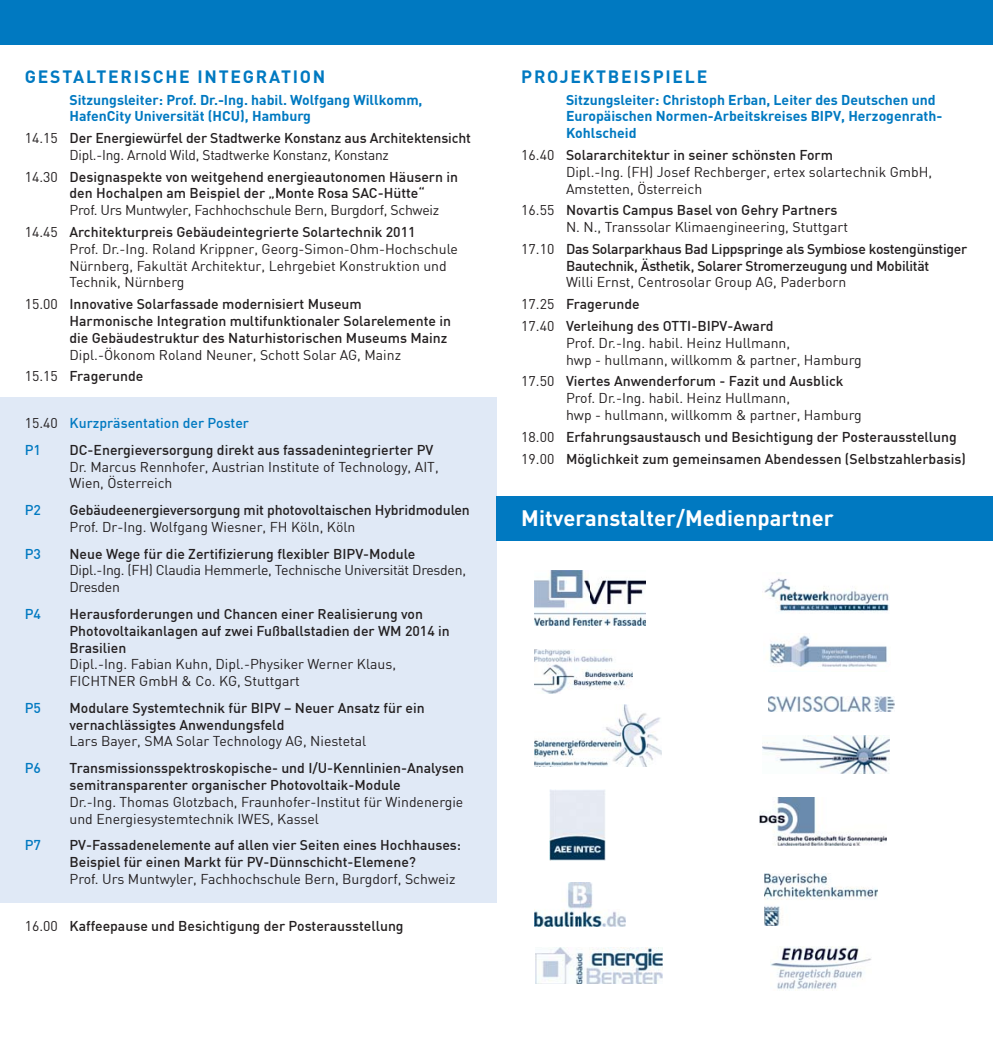
<style>
.page{position:relative;width:993px;height:1042px;background:#fff}
.page>*{position:absolute;margin:0;border:0;box-sizing:border-box;transform-origin:0 0}
.t1{font:700 21.88px "DIN";color:#fff}
.t2{font:700 17.5px "DIN";letter-spacing:.1em;color:#0079c1}
.t3{font:500 14px/16.8px "DIN";color:#231f20}
.t4{font:14px/16.8px "DIN";color:#231f20}
.t5{font:700 14px/16.8px "DIN";color:#0079c1}
.t6{font:14px/21.7px "DIN";letter-spacing:-.02em;color:#231f20}
.t7{font:500 14px/16.8px "DIN";letter-spacing:-.02em;color:#231f20;text-align:center}
.t8{font:500 14px/26.8px "DIN";color:#0079c1}
.s1{font-weight:400}
.s2{font-weight:500}
.s3{font-weight:400;color:#231f20}
</style>
<div class="page">
<div style="left:0;top:398px;width:496px;height:505px;background:#e0e9f6"></div>
<div style="left:0;top:0;width:992px;height:45px;background:#0079c1"></div>
<div style="left:496px;top:496px;width:496px;height:45px;background:#0079c1"></div>
<img style="left:534px;top:571px;width:111px;height:54px">
<img style="left:768px;top:696px;width:126px;height:15px">
<img style="left:534px;top:704px;width:127px;height:62px">
<img style="left:764px;top:578px;width:125px;height:34px">
<img style="left:534px;top:649px;width:98px;height:44px">
<img style="left:762px;top:735px;width:127px;height:39px">
<img style="left:535px;top:948px;width:127px;height:36px">
<img style="left:770px;top:946px;width:101px;height:44px">
<img style="left:549px;top:789px;width:56px;height:71px">
<img style="left:759px;top:798px;width:126px;height:48px">
<img style="left:764px;top:873px;width:113px;height:53px">
<img style="left:534px;top:883px;width:91px;height:43px">
<img style="left:769px;top:635px;width:118px;height:32px">
<p class="t2" style="left:25px;top:65px;width:302px">GESTALTERISCHE INTEGRATION</p>
<p class="t5" style="left:69px;top:90px;width:354px">Sitzungsleiter: Prof. Dr.-Ing. habil. Wolfgang Willkomm,<br>HafenCity Universität (HCU), Hamburg</p>
<p class="t3" style="left:69px;top:129px;width:403px;text-indent:-45px"><span class="s1">14.15</span> Der Energiewürfel der Stadtwerke Konstanz aus Architektensicht<br><span class="s1">Dipl.-Ing. Arnold Wild, Stadtwerke Konstanz, Konstanz</span></p>
<p class="t3" style="left:69px;top:168px;width:390px;text-indent:-45px"><span class="s1">14.30</span> Designaspekte von weitgehend energieautonomen Häusern in den Hochalpen am Beispiel der „Monte Rosa SAC-Hütte“</p>
<p class="t6" style="left:25px;top:199px;width:416px;text-indent:45px">Prof. Urs Muntwyler, Fachhochschule Bern, Burgdorf, Schweiz<br>14.45 <span class="s2">Architekturpreis Gebäudeintegrierte Solartechnik 2011</span></p>
<p class="t4" style="left:69px;top:240px;width:390px">Prof. Dr.-Ing. Roland Krippner, Georg-Simon-Ohm-Hochschule<br>Nürnberg, Fakultät Architektur, Lehrgebiet Konstruktion und<br>Technik, Nürnberg</p>
<p class="t3" style="left:69px;top:295px;width:383px;text-indent:-45px"><span class="s1">15.00</span> Innovative Solarfassade modernisiert Museum<br>Harmonische Integration multifunktionaler Solarelemente in die Gebäudestruktur des Naturhistorischen Museums Mainz</p>
<p class="t4" style="left:25px;top:343px;width:378px;line-height:21.7px;text-indent:45px">Dipl.-Ökonom Roland Neuner, Schott Solar AG, Mainz<br>15.15 <span class="s2">Fragerunde</span></p>
<p class="t8" style="left:25px;top:409px;width:226px"><span class="s3">15.40</span> Kurzpräsentation der Poster<br>P1</p>
<p class="t3" style="left:69px;top:441px;width:365px">DC-Energieversorgung direkt aus fassadenintegrierter PV</p>
<p class="t4" style="left:69px;top:458px;width:370px">Dr. Marcus Rennhofer, Austrian Institute of Technology, AIT,<br>Wien, Österreich</p>
<p class="t8" style="left:25px;top:496px;width:18px">P2</p>
<p class="t3" style="left:69px;top:501px;width:402px">Gebäudeenergieversorgung mit photovoltaischen Hybridmodulen</p>
<p class="t4" style="left:69px;top:518px;width:287px">Prof. Dr-Ing. Wolfgang Wiesner, FH Köln, Köln</p>
<p class="t8" style="left:25px;top:540px;width:18px">P3</p>
<p class="t3" style="left:69px;top:545px;width:347px">Neue Wege für die Zertifizierung flexibler BIPV-Module</p>
<p class="t6" style="left:69px;top:562px;width:398px;line-height:16.8px">Dipl.-Ing. (FH) Claudia Hemmerle, Technische Universität Dresden,<br>Dresden</p>
<p class="t8" style="left:25px;top:600px;width:18px">P4</p>
<p class="t3" style="left:69px;top:605px;width:382px">Herausforderungen und Chancen einer Realisierung von<br>Photovoltaikanlagen auf zwei Fußballstadien der WM 2014 in<br>Brasilien</p>
<p class="t4" style="left:69px;top:655px;width:328px">Dipl.-Ing. Fabian Kuhn, Dipl.-Physiker Werner Klaus,<br>FICHTNER GmbH &amp; Co. KG, Stuttgart</p>
<p class="t8" style="left:25px;top:694px;width:18px">P5</p>
<p class="t3" style="left:69px;top:699px;width:356px">Modulare Systemtechnik für BIPV – Neuer Ansatz für ein vernachlässigtes Anwendungsfeld</p>
<p class="t4" style="left:69px;top:733px;width:298px">Lars Bayer, SMA Solar Technology AG, Niestetal</p>
<p class="t8" style="left:25px;top:754px;width:18px">P6</p>
<p class="t3" style="left:69px;top:759px;width:396px">Transmissionsspektroskopische- und I/U-Kennlinien-Analysen semitransparenter organischer Photovoltaik-Module</p>
<p class="t4" style="left:69px;top:793px;width:395px">Dr.-Ing. Thomas Glotzbach, Fraunhofer-Institut für Windenergie und Energiesystemtechnik IWES, Kassel</p>
<p class="t8" style="left:25px;top:831px;width:18px">P7</p>
<p class="t3" style="left:69px;top:836px;width:393px">PV-Fassadenelemente auf allen vier Seiten eines Hochhauses:<br>Beispiel für einen Markt für PV-Dünnschicht-Elemene?</p>
<p class="t4" style="left:69px;top:870px;width:387px">Prof. Urs Muntwyler, Fachhochschule Bern, Burgdorf, Schweiz</p>
<p class="t3" style="left:25px;top:916px;width:380px"><span class="s1">16.00</span> Kaffeepause und Besichtigung der Posterausstellung</p>
<p class="t2" style="left:521px;top:65px;width:187px">PROJEKTBEISPIELE</p>
<p class="t5" style="left:566px;top:90px;width:378px">Sitzungsleiter: Christoph Erban, Leiter des Deutschen und<br>Europäischen Normen-Arbeitskreises BIPV, Herzogenrath-<br>Kohlscheid</p>
<p class="t4" style="left:566px;top:146px;width:368px;text-indent:-45px">16.40 <span class="s2">Solararchitektur in seiner schönsten Form<br></span>Dipl.-Ing. (FH) Josef Rechberger, ertex solartechnik GmbH,<br>Amstetten, Österreich</p>
<p class="t4" style="left:566px;top:202px;width:283px;text-indent:-45px">16.55 <span class="s2">Novartis Campus Basel von Gehry Partners<br></span>N. N., Transsolar Klimaengineering, Stuttgart</p>
<p class="t7" style="left:521px;top:240px;width:447px"><span class="s1">17.10</span> Das Solarparkhaus Bad Lippspringe als Symbiose kostengünstiger<br>Bautechnik, Ästhetik, Solarer Stromerzeugung und Mobilität</p>
<p class="t4" style="left:521px;top:271px;width:326px;line-height:21.7px;text-indent:45px">Willi Ernst, Centrosolar Group AG, Paderborn<br>17.25 <span class="s2">Fragerunde<br></span>17.40 <span class="s2">Verleihung des OTTI-BIPV-Award</span></p>
<p class="t4" style="left:566px;top:334px;width:297px">Prof. Dr.-Ing. habil. Heinz Hullmann,<br>hwp - hullmann, willkomm &amp; partner, Hamburg</p>
<p class="t4" style="left:566px;top:373px;width:297px;text-indent:-45px">17.50 <span class="s2">Viertes Anwenderforum - Fazit und Ausblick<br></span>Prof. Dr.-Ing. habil. Heinz Hullmann,<br>hwp - hullmann, willkomm &amp; partner, Hamburg</p>
<p class="t3" style="left:521px;top:425px;width:446px;line-height:21.7px"><span class="s1">18.00</span> Erfahrungsaustausch und Besichtigung der Posterausstellung<br><span class="s1">19.00</span> Möglichkeit zum gemeinsamen Abendessen (Selbstzahlerbasis)</p>
<h1 class="t1" style="left:521px;top:504px;width:314px">Mitveranstalter/Medienpartner</h1>
</div>
